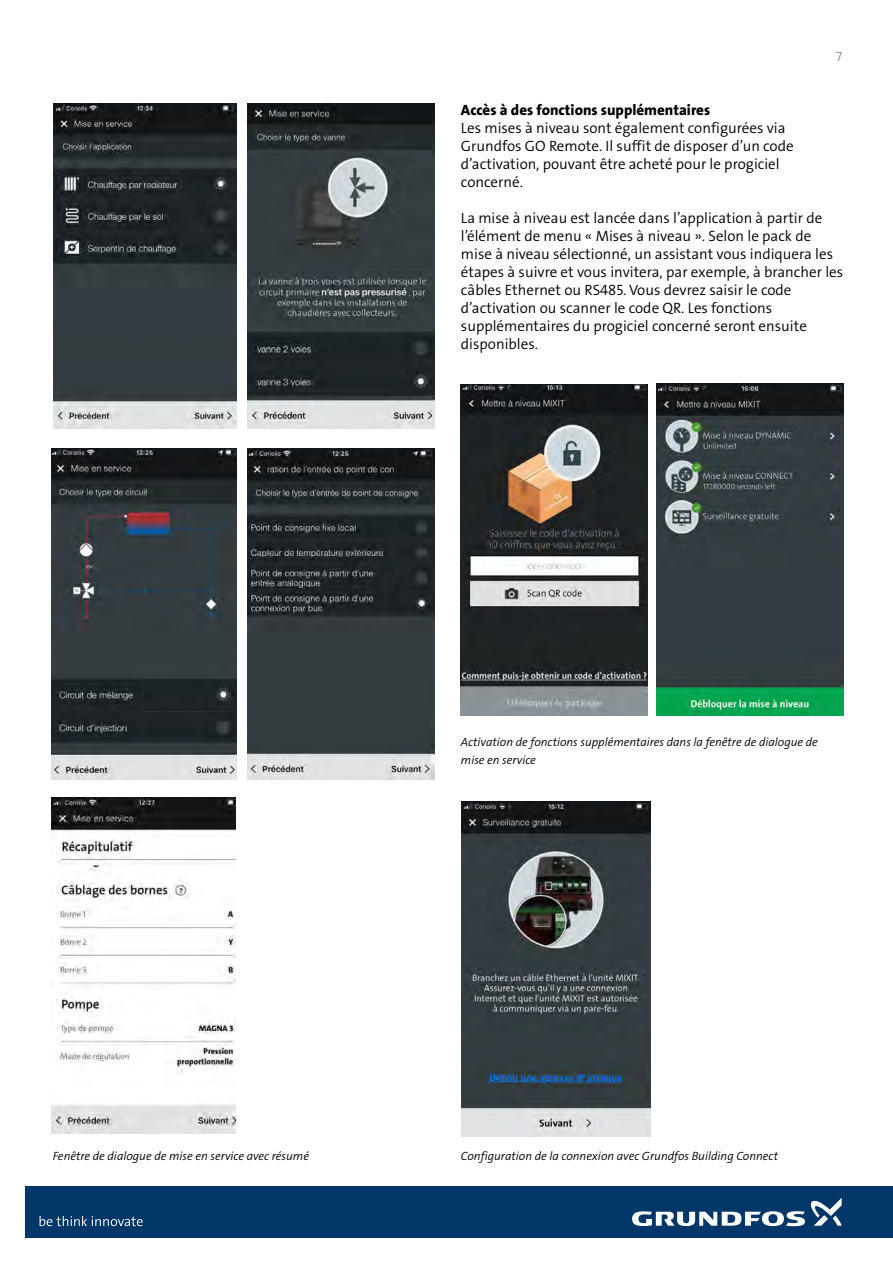
<style>
.page{position:relative;width:893px;height:1263px;background:#fff}
.page>*{position:absolute;margin:0;border:0;box-sizing:border-box;transform-origin:0 0}
.t1{font:15px/18px "Grundfos The Sans V2 OT 4 SL";color:#000}
.t2{font:15px "Grundfos The Sans V2 OT 8 XB";color:#000}
.t3{font:13.5px "Grundfos The Sans V2 OT 4 SL";color:#8a9297}
.t4{font:12px/18px "Grundfos The Sans V2 OT 4 SL Italic";color:#000}
</style>
<div class="page">
<img style="left:51px;top:449px;width:186px;height:330px">
<img style="left:248px;top:449px;width:186px;height:330px">
<img style="left:52px;top:798px;width:183px;height:335px">
<img style="left:657px;top:384px;width:187px;height:332px">
<img style="left:461px;top:384px;width:186px;height:332px">
<img style="left:462px;top:802px;width:189px;height:335px">
<img style="left:53px;top:104px;width:184px;height:324px">
<img style="left:248px;top:104px;width:187px;height:324px">
<div style="left:26px;top:1186px;width:867px;height:51px;background:#003768"></div>
<svg style="left:632px;top:1198px;width:210px;height:28px"></svg>
<svg style="left:40px;top:1216px;width:103px;height:10px"></svg>
<p class="t3" style="left:836px;top:48px;width:8px">7</p>
<p class="t2" style="left:461px;top:101px;width:251px">Accès à des fonctions supplémentaires</p>
<p class="t1" style="left:461px;top:119px;width:334px">Les mises à niveau sont également configurées via Grundfos GO Remote. Il suffit de disposer d’un code d’activation, pouvant être acheté pour le progiciel concerné.</p>
<p class="t1" style="left:461px;top:209px;width:384px">La mise à niveau est lancée dans l’application à partir de l’élément de menu « Mises à niveau ». Selon le pack de mise à niveau sélectionné, un assistant vous indiquera les étapes à suivre et vous invitera, par exemple, à brancher les câbles Ethernet ou RS485. Vous devrez saisir le code d’activation ou scanner le code QR. Les fonctions supplémentaires du progiciel concerné seront ensuite disponibles.</p>
<p class="t4" style="left:461px;top:732px;width:359px">Activation de fonctions supplémentaires dans la fenêtre de dialogue de mise en service</p>
<p class="t4" style="left:53px;top:1146px;width:258px">Fenêtre de dialogue de mise en service avec résumé</p>
<p class="t4" style="left:461px;top:1146px;width:319px">Configuration de la connexion avec Grundfos Building Connect</p>
</div>
